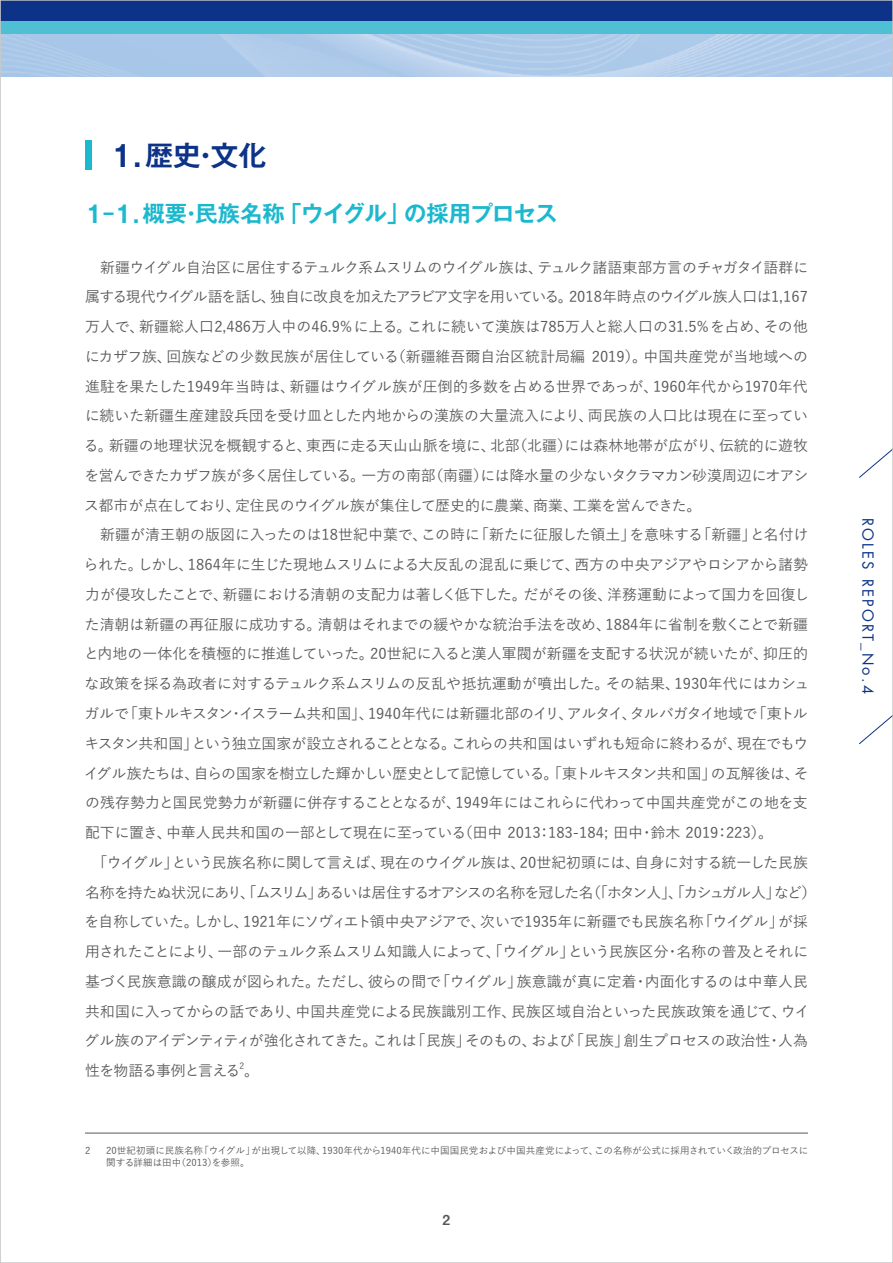
<style>
.page{position:relative;width:893px;height:1263px;background:#fff}
.page>*{position:absolute;margin:0;border:0;box-sizing:border-box;transform-origin:0 0}
.t1{font:700 27.6px "Gothic MB101 Pro De";color:#0c3388}
.t2{font:700 22.35px "Gothic MB101 Pro De";letter-spacing:-.01em;color:#1bb8ce}
.t3{font:14.85px/29.7px "Yu Gothic Std M";letter-spacing:-.005em;color:#595757}
.t4{font:14.85px "Futura Std";letter-spacing:.15em;color:#0c3388}
.t5{font:13.8px "Midashi Go Pr 5 MB31";color:#595757}
.t6{font:9.6px/11.7px "Yu Gothic Std M";color:#595757}
.t7{font:8.7px "Yu Gothic Std M";color:#595757}
.s1{font-size:28.95px}
.s2{font-size:23.4px}
</style>
<div class="page">
<div style="left:85px;top:140px;width:6px;height:30px;background:#1bb8ce"></div>
<img style="left:2px;top:34px;width:889px;height:43px">
<div style="left:0;top:0;width:893px;height:21px;background:#0c3388"></div>
<div style="left:0;top:21px;width:893px;height:13px;background:#4fbfd3"></div>
<svg style="left:859px;top:450px;width:32px;height:28px"></svg>
<svg style="left:859px;top:716px;width:32px;height:29px"></svg>
<hr style="left:85px;top:1133px;width:723px;height:1px;background:#595757">
<h1 class="t1" style="left:111px;top:132px;width:157px"><span class="s1">1.</span>歴史・文化</h1>
<h2 class="t2" style="left:85px;top:195px;width:474px"><span class="s2">1-1.</span>概要・民族名称「ウイグル」の採用プロセス</h2>
<p class="t3" style="left:84px;top:251px;width:734px">　新疆ウイグル自治区に居住するテュルク系ムスリムのウイグル族は、テュルク諸語東部方言のチャガタイ語群に属する現代ウイグル語を話し、独自に改良を加えたアラビア文字を用いている。2018年時点のウイグル族人口は1,167万人で、新疆総人口2,486万人中の46.9%に上る。これに続いて漢族は785万人と総人口の31.5%を占め、その他にカザフ族、回族などの少数民族が居住している（新疆維吾爾自治区統計局編 2019）。中国共産党が当地域への進駐を果たした1949年当時は、新疆はウイグル族が圧倒的多数を占める世界であっが、1960年代から1970年代に続いた新疆生産建設兵団を受け皿とした内地からの漢族の大量流入により、両民族の人口比は現在に至っている。新疆の地理状況を概観すると、東西に走る天山山脈を境に、北部（北疆）には森林地帯が広がり、伝統的に遊牧を営んできたカザフ族が多く居住している。一方の南部（南疆）には降水量の少ないタクラマカン砂漠周辺にオアシス都市が点在しており、定住民のウイグル族が集住して歴史的に農業、商業、工業を営んできた。<br>　新疆が清王朝の版図に入ったのは18世紀中葉で、この時に「新たに征服した領土」を意味する「新疆」と名付けられた。しかし、1864年に生じた現地ムスリムによる大反乱の混乱に乗じて、西方の中央アジアやロシアから諸勢力が侵攻したことで、新疆における清朝の支配力は著しく低下した。だがその後、洋務運動によって国力を回復した清朝は新疆の再征服に成功する。清朝はそれまでの緩やかな統治手法を改め、1884年に省制を敷くことで新疆と内地の一体化を積極的に推進していった。20世紀に入ると漢人軍閥が新疆を支配する状況が続いたが、抑圧的な政策を採る為政者に対するテュルク系ムスリムの反乱や抵抗運動が噴出した。その結果、1930年代にはカシュガルで「東トルキスタン・イスラーム共和国」、1940年代には新疆北部のイリ、アルタイ、タルバガタイ地域で「東トルキスタン共和国」という独立国家が設立されることとなる。これらの共和国はいずれも短命に終わるが、現在でもウイグル族たちは、自らの国家を樹立した輝かしい歴史として記憶している。「東トルキスタン共和国」の瓦解後は、その残存勢力と国民党勢力が新疆に併存することとなるが、1949年にはこれらに代わって中国共産党がこの地を支配下に置き、中華人民共和国の一部として現在に至っている（田中 2013：183-184; 田中・鈴木 2019：223）。<br>　「ウイグル」という民族名称に関して言えば、現在のウイグル族は、20世紀初頭には、自身に対する統一した民族名称を持たぬ状況にあり、「ムスリム」あるいは居住するオアシスの名称を冠した名（「ホタン人」、「カシュガル人」など）を自称していた。しかし、1921年にソヴィエト領中央アジアで、次いで1935年に新疆でも民族名称「ウイグル」が採用されたことにより、一部のテュルク系ムスリム知識人によって、「ウイグル」という民族区分・名称の普及とそれに基づく民族意識の醸成が図られた。ただし、彼らの間で「ウイグル」族意識が真に定着・内面化するのは中華人民共和国に入ってからの話であり、中国共産党による民族識別工作、民族区域自治といった民族政策を通じて、ウイグル族のアイデンティティが強化されてきた。これは「民族」そのもの、および「民族」創生プロセスの政治性・人為性を物語る事例と言える。</p>
<p class="t7" style="left:239px;top:1059px;width:6px">2</p>
<p class="t6" style="left:85px;top:1144px;width:7px">2</p>
<p class="t6" style="left:106px;top:1144px;width:703px">20世紀初頭に民族名称「ウイグル」が出現して以降、1930年代から1940年代に中国国民党および中国共産党によって、この名称が公式に採用されていく政治的プロセスに関する詳細は田中（2013）を参照。</p>
<p class="t5" style="left:443px;top:1208px;width:9px">2</p>
<p class="t4" style="left:877px;top:518px;width:178px;rotate:90deg">ROLES REPORT_No.4</p>
</div>
